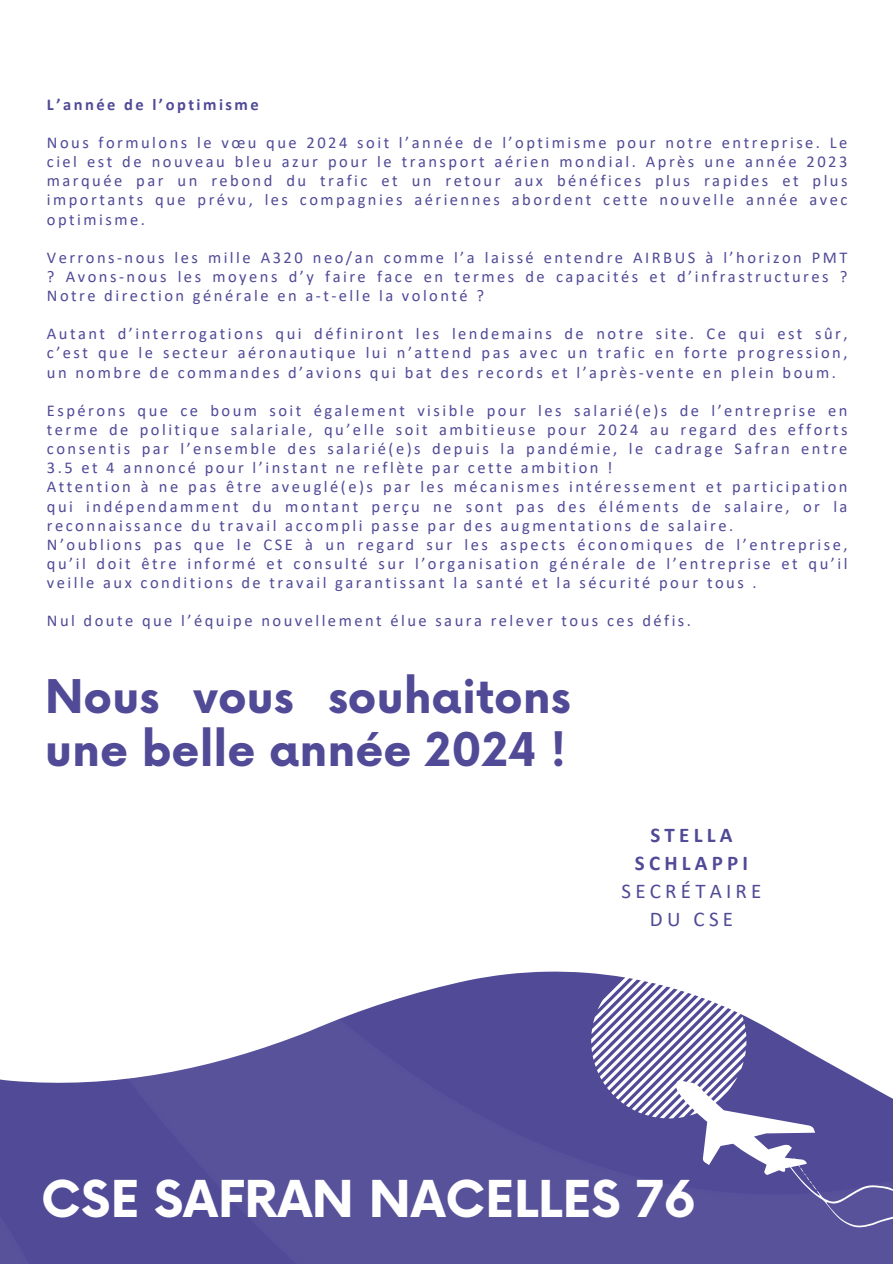
<style>
.page{position:relative;width:893px;height:1264px;background:#fff}
.page>*{position:absolute;margin:0;border:0;box-sizing:border-box;transform-origin:0 0}
.t1{font:700 49.5px "Now";color:#fff}
.t2{font:700 45.15px/52.5px "Now";color:#504a97}
.t3{font:21px/28.2px "Calibri";letter-spacing:.2em;color:#504a97;text-align:center}
.t4{font:16.5px/19.2px "Calibri";letter-spacing:.15em;color:#504a97;text-align:justify}
.t5{font:700 16.5px "Calibri";letter-spacing:.15em;color:#504a97}
.s1{font-weight:700}
</style>
<div class="page">
<svg style="left:0;top:971px;width:591px;height:292px;fill:#58529b"></svg>
<svg style="left:591px;top:973px;width:301px;height:290px"></svg>
<p class="t5" style="left:47px;top:97px;width:213px">L’année de l’optimisme</p>
<p class="t4" style="left:47px;top:134px;width:802px">Nous formulons le vœu que 2024 soit l’année de l’optimisme pour notre entreprise. Le ciel est de nouveau bleu azur pour le transport aérien mondial. Après une année 2023 marquée par un rebond du trafic et un retour aux bénéfices plus rapides et plus importants que prévu, les compagnies aériennes abordent cette nouvelle année avec optimisme.</p>
<p class="t4" style="left:47px;top:249px;width:802px">Verrons-nous les mille A320 neo/an comme l’a laissé entendre AIRBUS à l’horizon PMT ? Avons-nous les moyens d’y faire face en termes de capacités et d’infrastructures ?<br>Notre direction générale en a-t-elle la volonté ?</p>
<p class="t4" style="left:47px;top:325px;width:802px">Autant d’interrogations qui définiront les lendemains de notre site. Ce qui est sûr, c’est que le secteur aéronautique lui n’attend pas avec un trafic en forte progression, un nombre de commandes d’avions qui bat des records et l’après-vente en plein boum.</p>
<p class="t4" style="left:47px;top:402px;width:802px">Espérons que ce boum soit également visible pour les salarié(e)s de l’entreprise en terme de politique salariale, qu’elle soit ambitieuse pour 2024 au regard des efforts consentis par l’ensemble des salarié(e)s depuis la pandémie, le cadrage Safran entre 3.5 et 4 annoncé pour l’instant ne reflète par cette ambition !</p>
<p class="t4" style="left:47px;top:478px;width:802px">Attention à ne pas être aveuglé(e)s par les mécanismes intéressement et participation qui indépendamment du montant perçu ne sont pas des éléments de salaire, or la reconnaissance du travail accompli passe par des augmentations de salaire.</p>
<h2 class="t4" style="left:47px;top:536px;width:802px">N’oublions pas que le CSE à un regard sur les aspects économiques de l’entreprise, qu’il doit être informé et consulté sur l’organisation générale de l’entreprise et qu’il veille aux conditions de travail garantissant la santé et la sécurité pour tous .</h2>
<h3 class="t4" style="left:47px;top:612px;width:645px">Nul doute que l’équipe nouvellement élue saura relever tous ces défis.</h3>
<p class="t2" style="left:45px;top:673px;width:527px">Nous vous souhaitons une belle année 2024 !</p>
<p class="t3" style="left:621px;top:822px;width:141px"><span class="s1">STELLA<br>SCHLAPPI<br></span>SECRÉTAIRE<br>DU CSE</p>
<h4 class="t1" style="left:41px;top:1172px;width:656px">CSE SAFRAN NACELLES 76</h4>
</div>
